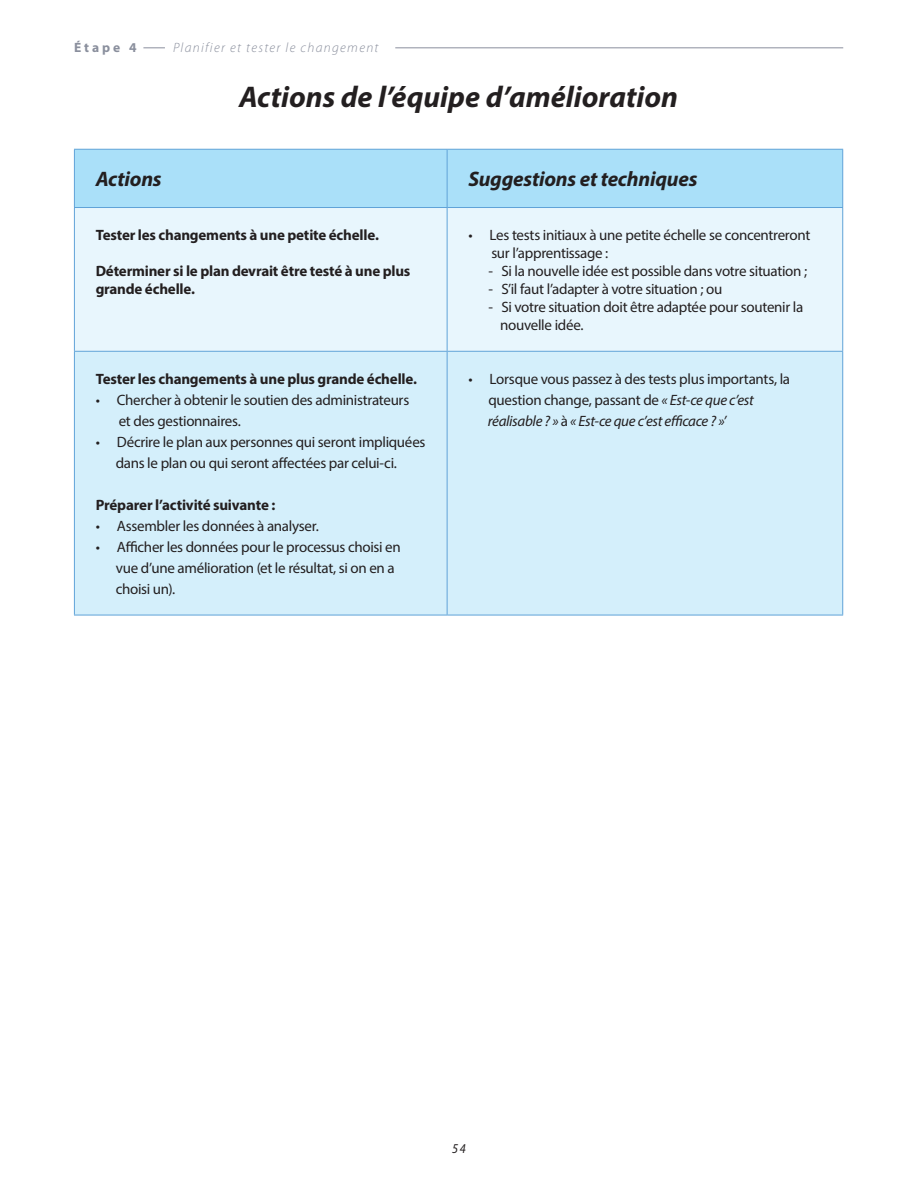
<style>
.page{position:relative;width:918px;height:1188px;background:#fff}
.page>*{position:absolute;margin:0;border:0;box-sizing:border-box;transform-origin:0 0}
.Heading_black_1a{font:italic 700 30px "Myriad Pro";color:#231f20}
.Heading_3_black_1a{font:italic 700 21px "Myriad Pro";letter-spacing:-.01em;color:#231f20}
.Body_text{font:15px/21px "Myriad Pro";letter-spacing:-.02em;color:#231f20}
.Body_text-2{font:700 15px/18px "Myriad Pro";letter-spacing:-.015em;color:#231f20}
.t1{font:italic 300 13.5px "Myriad Pro";letter-spacing:.1em;color:#8a8f9d}
.t2{font:700 13.5px "Myriad Pro";letter-spacing:.22em;color:#8a8f9d}
.t3{font:italic 13.5px "Myriad Pro";color:#231f20;scale:.91 1}
.s1{font-style:italic}
</style>
<div class="page">
<hr style="left:395px;top:48px;width:448px;height:1px;background:#8a8f9d">
<svg style="left:143px;top:48px;width:22px;height:1px"></svg>
<div style="left:75px;top:150px;width:767px;height:57px;background:#aae0f9"></div>
<div style="left:75px;top:208px;width:767px;height:143px;background:#e8f6fd"></div>
<div style="left:75px;top:352px;width:767px;height:263px;background:#d4effb"></div>
<hr style="left:74px;top:149px;width:373px;height:1px;background:#60a3d8">
<hr style="left:74px;top:150px;width:1px;height:57px;background:#60a3d8">
<hr style="left:447px;top:149px;width:396px;height:1px;background:#60a3d8">
<hr style="left:447px;top:150px;width:1px;height:57px;background:#60a3d8">
<hr style="left:842px;top:150px;width:1px;height:57px;background:#60a3d8">
<hr style="left:74px;top:207px;width:373px;height:1px;background:#60a3d8">
<hr style="left:74px;top:208px;width:1px;height:143px;background:#60a3d8">
<hr style="left:447px;top:207px;width:396px;height:1px;background:#60a3d8">
<hr style="left:447px;top:208px;width:1px;height:143px;background:#60a3d8">
<hr style="left:842px;top:208px;width:1px;height:143px;background:#60a3d8">
<hr style="left:74px;top:351px;width:373px;height:1px;background:#60a3d8">
<hr style="left:74px;top:352px;width:1px;height:263px;background:#60a3d8">
<hr style="left:447px;top:351px;width:396px;height:1px;background:#60a3d8">
<hr style="left:447px;top:352px;width:1px;height:263px;background:#60a3d8">
<hr style="left:842px;top:352px;width:1px;height:263px;background:#60a3d8">
<hr style="left:74px;top:615px;width:373px;height:1px;background:#60a3d8">
<hr style="left:447px;top:615px;width:396px;height:1px;background:#60a3d8">
<p class="t2" style="left:74px;top:38px;width:64px">Étape 4</p>
<p class="t1" style="left:173px;top:39px;width:207px">Planifier et tester le changement</p>
<p class="Heading_black_1a" style="left:239px;top:78px;width:441px">Actions de l’équipe d’amélioration</p>
<p class="Heading_3_black_1a" style="left:96px;top:166px;width:67px">Actions</p>
<p class="Heading_3_black_1a" style="left:468px;top:166px;width:231px">Suggestions et techniques</p>
<p class="Body_text-2" style="left:96px;top:225px;width:285px">Tester les changements à une petite échelle.</p>
<p class="Body_text-2" style="left:96px;top:261px;width:316px">Déterminer si le plan devrait être testé à une plus grande échelle.</p>
<p class="Body_text" style="left:491px;top:226px;width:320px;line-height:18px;text-indent:-23px">• Les tests initiaux à une petite échelle se concentreront sur l’apprentissage :</p>
<p class="Body_text" style="left:489px;top:260px;width:320px">- Si la nouvelle idée est possible dans votre situation ;</p>
<p class="Body_text" style="left:489px;top:278px;width:235px">- S’il faut l’adapter à votre situation ; ou</p>
<p class="Body_text" style="left:500px;top:298px;width:305px;line-height:18px;text-indent:-12px">- Si votre situation doit être adaptée pour soutenir la nouvelle idée.</p>
<p class="Body_text-2" style="left:96px;top:369px;width:323px">Tester les changements à une plus grande échelle.</p>
<p class="Body_text" style="left:119px;top:389px;width:292px;text-indent:-23px">• Chercher à obtenir le soutien des administrateurs et des gestionnaires.</p>
<p class="Body_text" style="left:96px;top:431px;width:331px;text-align:center">• Décrire le plan aux personnes qui seront impliquées dans le plan ou qui seront affectées par celui-ci.</p>
<p class="Body_text-2" style="left:96px;top:495px;width:181px">Préparer l’activité suivante :</p>
<p class="Body_text" style="left:96px;top:515px;width:225px">• Assembler les données à analyser.</p>
<p class="Body_text" style="left:116px;top:536px;width:286px;text-indent:-20px">• Afficher les données pour le processus choisi en vue d’une amélioration (et le résultat, si on en a choisi un).</p>
<p class="Body_text" style="left:488px;top:368px;width:304px;text-indent:-19px">• Lorsque vous passez à des tests plus importants, la question change, passant de <span class="s1">« Est-ce que c’est réalisable ? »</span> à <span class="s1">« Est-ce que c’est efficace ? »’</span></p>
<p class="t3" style="left:452px;top:1140px;width:17px">54</p>
</div>
